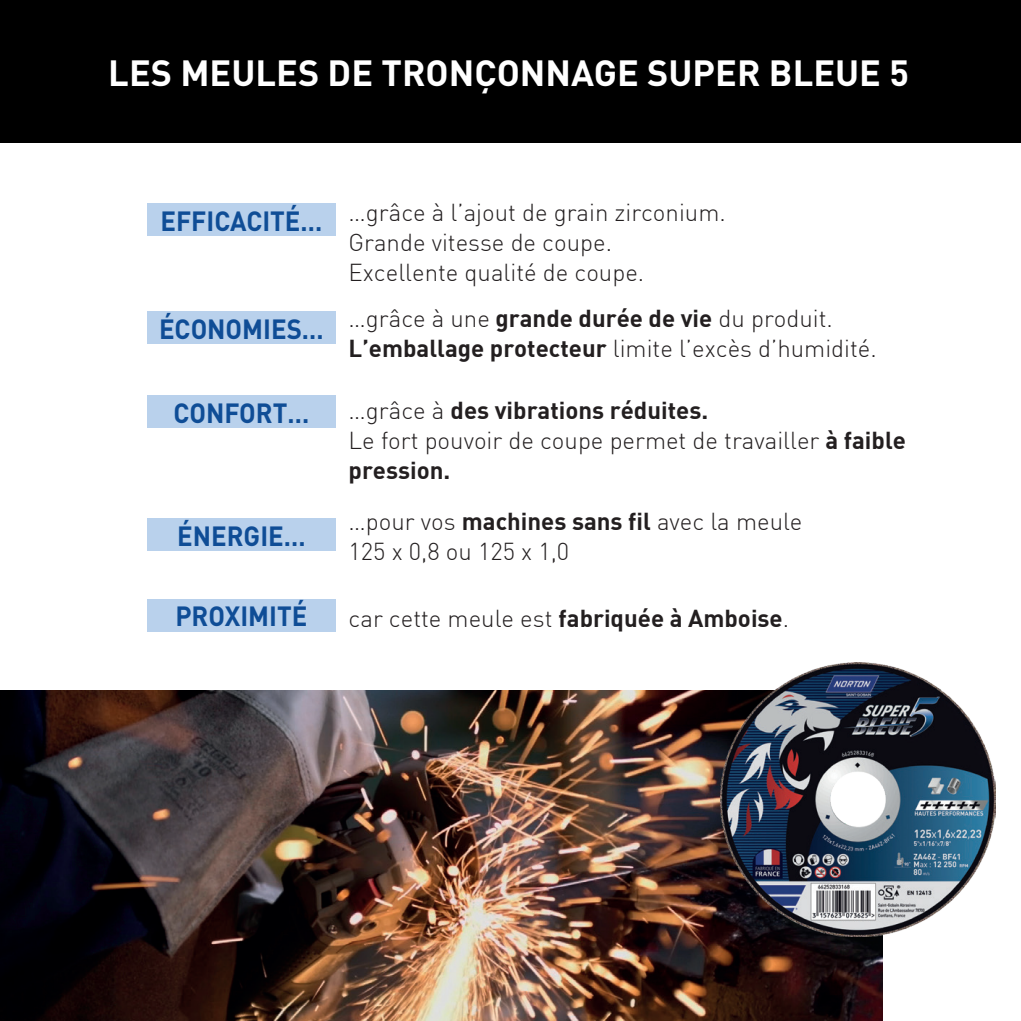
<style>
.page{position:relative;width:1021px;height:1021px;background:#fff}
.page>*{position:absolute;margin:0;border:0;box-sizing:border-box;transform-origin:0 0}
.t1{font:700 36px "DIN";color:#fff}
.t2{font:700 27.6px "DIN";color:#0f4d96;scale:.94 1}
.t3{font:300 24px/30px "DIN";color:#231f20}
.t4{font:24px "DIN Bold";color:#231f20}
.s1{font-weight:700;font-size:27.6px;color:#0f4d96}
.s2{font-family:"DIN Bold";font-weight:400}
.s3{font-family:"DIN";font-weight:300}
</style>
<div class="page">
<div style="left:0;top:0;width:1020px;height:143px;background:#000"></div>
<img style="left:0;top:690px;width:882px;height:330px">
<div style="left:147px;top:203px;width:188px;height:32px;background:#b9d1ec"></div>
<div style="left:147px;top:311px;width:188px;height:33px;background:#b9d1ec"></div>
<div style="left:147px;top:395px;width:188px;height:32px;background:#b9d1ec"></div>
<div style="left:147px;top:518px;width:188px;height:33px;background:#b9d1ec"></div>
<div style="left:147px;top:598px;width:188px;height:33px;background:#b9d1ec"></div>
<img style="left:721px;top:662px;width:274px;height:274px">
<h1 class="t1" style="left:108px;top:50px;width:802px">LES MEULES DE TRONÇONNAGE SUPER BLEUE 5</h1>
<p class="t3" style="left:348px;top:197px;width:378px;text-indent:-188px"><span class="s1">EFFICACITÉ…</span> …grâce à l’ajout de grain zirconium.<br>Grande vitesse de coupe.<br>Excellente qualité de coupe.</p>
<p class="t2" style="left:159px;top:311px;width:177px">ÉCONOMIES…</p>
<p class="t3" style="left:348px;top:303px;width:529px">…grâce à une <span class="s2">grande durée de vie</span> du produit.<br><span class="s2">L’emballage protecteur</span> limite l’excès d’humidité.</p>
<p class="t2" style="left:173px;top:394px;width:146px">CONFORT…</p>
<p class="t4" style="left:348px;top:395px;width:361px"><span class="s3">…grâce à</span> des vibrations réduites.</p>
<p class="t3" style="left:348px;top:425px;width:559px">Le fort pouvoir de coupe permet de travailler <span class="s2">à faible</span></p>
<p class="t4" style="left:348px;top:455px;width:103px">pression.</p>
<p class="t2" style="left:177px;top:518px;width:138px">ÉNERGIE…</p>
<p class="t3" style="left:348px;top:506px;width:455px">…pour vos <span class="s2">machines sans fil</span> avec la meule<br>125 x 0,8 ou 125 x 1,0</p>
<p class="t2" style="left:175px;top:598px;width:142px">PROXIMITÉ</p>
<p class="t3" style="left:348px;top:603px;width:442px">car cette meule est <span class="s2">fabriquée à Amboise</span>.</p>
</div>
